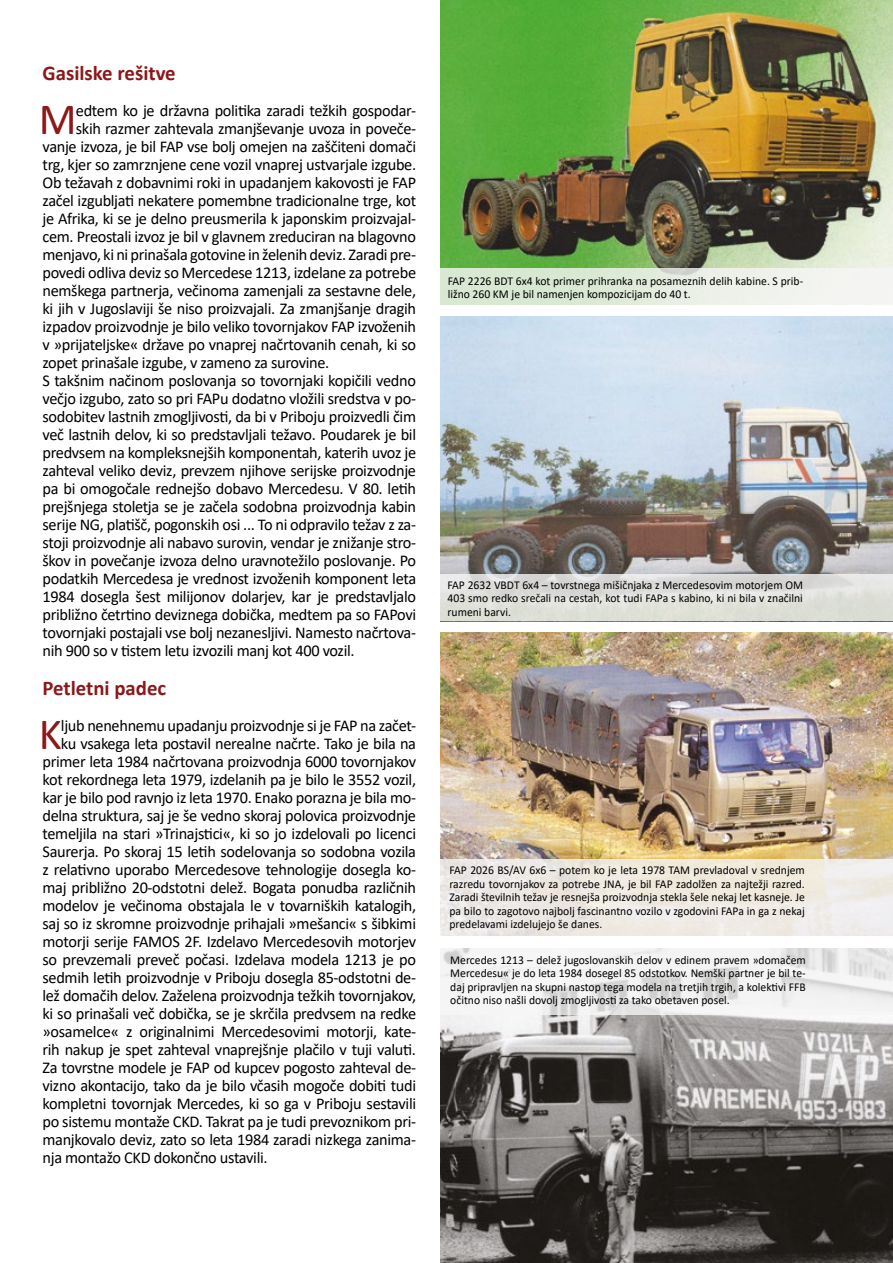
<style>
.page{position:relative;width:893px;height:1263px;background:#fff}
.page>*{position:absolute;margin:0;border:0;box-sizing:border-box;transform-origin:0 0}
.t1{font:44.85px "Calibri";color:#8b181a}
.t2{font:700 21px "Calibri";color:#8b181a}
.t3{font:16.5px "Calibri";letter-spacing:-.02em;color:#000}
.t4{font:12px/13.5px "Calibri";color:#000;text-align:justify}
</style>
<div class="page">
<img style="left:440px;top:0;width:453px;height:268px">
<img style="left:440px;top:317px;width:453px;height:258px">
<img style="left:441px;top:632px;width:452px;height:227px">
<img style="left:440px;top:1015px;width:453px;height:248px">
<div style="left:440px;top:268px;width:453px;height:37px;background:linear-gradient(to right,#d2e5cb,#f8f6f5)"></div>
<svg style="left:440px;top:575px;width:453px;height:46px;background:#ddded9"></svg>
<div style="left:440px;top:859px;width:453px;height:77px;background:linear-gradient(to right,#ece7e2,#f1ede5)"></div>
<svg style="left:440px;top:948px;width:453px;height:67px;fill:#f3f3f3"></svg>
<p class="t2" style="left:43px;top:58px;width:135px">Gasilske rešitve</p>
<h1 class="t1" style="left:39px;top:88px;width:39px">M</h1>
<p class="t3" style="left:76px;top:99px;width:342px">edtem ko je državna politika zaradi težkih gospodar-</p>
<p class="t3" style="left:76px;top:117px;width:342px">skih razmer zahtevala zmanjševanje uvoza in poveče-</p>
<p class="t3" style="left:43px;top:135px;width:375px">vanje izvoza, je bil FAP vse bolj omejen na zaščiteni domači</p>
<p class="t3" style="left:43px;top:153px;width:375px">trg, kjer so zamrznjene cene vozil vnaprej ustvarjale izgube.</p>
<p class="t3" style="left:43px;top:171px;width:375px">Ob težavah z dobavnimi roki in upadanjem kakovosti je FAP</p>
<p class="t3" style="left:43px;top:189px;width:375px">začel izgubljati nekatere pomembne tradicionalne trge, kot</p>
<p class="t3" style="left:43px;top:207px;width:375px">je Afrika, ki se je delno preusmerila k japonskim proizvajal-</p>
<p class="t3" style="left:43px;top:225px;width:375px">cem. Preostali izvoz je bil v glavnem zreduciran na blagovno</p>
<p class="t3" style="left:43px;top:243px;width:375px">menjavo, ki ni prinašala gotovine in želenih deviz. Zaradi pre-</p>
<p class="t3" style="left:43px;top:261px;width:375px">povedi odliva deviz so Mercedese 1213, izdelane za potrebe</p>
<p class="t3" style="left:43px;top:279px;width:375px">nemškega partnerja, večinoma zamenjali za sestavne dele,</p>
<p class="t3" style="left:43px;top:297px;width:375px">ki jih v Jugoslaviji še niso proizvajali. Za zmanjšanje dragih</p>
<p class="t3" style="left:43px;top:315px;width:375px">izpadov proizvodnje je bilo veliko tovornjakov FAP izvoženih</p>
<p class="t3" style="left:43px;top:333px;width:375px">v »prijateljske« države po vnaprej načrtovanih cenah, ki so</p>
<p class="t3" style="left:43px;top:351px;width:288px">zopet prinašale izgube, v zameno za surovine.</p>
<p class="t3" style="left:43px;top:369px;width:375px">S takšnim načinom poslovanja so tovornjaki kopičili vedno</p>
<p class="t3" style="left:43px;top:387px;width:375px">večjo izgubo, zato so pri FAPu dodatno vložili sredstva v po-</p>
<p class="t3" style="left:43px;top:405px;width:375px">sodobitev lastnih zmogljivosti, da bi v Priboju proizvedli čim</p>
<p class="t3" style="left:43px;top:423px;width:375px">več lastnih delov, ki so predstavljali težavo. Poudarek je bil</p>
<p class="t3" style="left:43px;top:441px;width:375px">predvsem na kompleksnejših komponentah, katerih uvoz je</p>
<p class="t3" style="left:43px;top:459px;width:375px">zahteval veliko deviz, prevzem njihove serijske proizvodnje</p>
<p class="t3" style="left:43px;top:477px;width:375px">pa bi omogočale rednejšo dobavo Mercedesu. V 80. letih</p>
<p class="t3" style="left:43px;top:495px;width:375px">prejšnjega stoletja se je začela sodobna proizvodnja kabin</p>
<p class="t3" style="left:43px;top:513px;width:375px">serije NG, platišč, pogonskih osi ... To ni odpravilo težav z za-</p>
<p class="t3" style="left:43px;top:531px;width:375px">stoji proizvodnje ali nabavo surovin, vendar je znižanje stro-</p>
<p class="t3" style="left:43px;top:549px;width:375px">škov in povečanje izvoza delno uravnotežilo poslovanje. Po</p>
<p class="t3" style="left:43px;top:567px;width:375px">podatkih Mercedesa je vrednost izvoženih komponent leta</p>
<p class="t3" style="left:43px;top:585px;width:375px">1984 dosegla šest milijonov dolarjev, kar je predstavljalo</p>
<p class="t3" style="left:43px;top:603px;width:375px">približno četrtino deviznega dobička, medtem pa so FAPovi</p>
<p class="t3" style="left:43px;top:621px;width:375px">tovornjaki postajali vse bolj nezanesljivi. Namesto načrtova-</p>
<p class="t3" style="left:43px;top:639px;width:314px">nih 900 so v tistem letu izvozili manj kot 400 vozil.</p>
<p class="t2" style="left:43px;top:673px;width:125px">Petletni padec</p>
<h1 class="t1" style="left:39px;top:703px;width:25px">K</h1>
<p class="t3" style="left:61px;top:714px;width:357px">ljub nenehnemu upadanju proizvodnje si je FAP na začet-</p>
<p class="t3" style="left:61px;top:732px;width:357px">ku vsakega leta postavil nerealne načrte. Tako je bila na</p>
<p class="t3" style="left:43px;top:750px;width:375px">primer leta 1984 načrtovana proizvodnja 6000 tovornjakov</p>
<p class="t3" style="left:43px;top:768px;width:375px">kot rekordnega leta 1979, izdelanih pa je bilo le 3552 vozil,</p>
<p class="t3" style="left:43px;top:786px;width:375px">kar je bilo pod ravnjo iz leta 1970. Enako porazna je bila mo-</p>
<p class="t3" style="left:43px;top:804px;width:375px">delna struktura, saj je še vedno skoraj polovica proizvodnje</p>
<p class="t3" style="left:43px;top:822px;width:375px">temeljila na stari »Trinajstici«, ki so jo izdelovali po licenci</p>
<p class="t3" style="left:43px;top:840px;width:375px">Saurerja. Po skoraj 15 letih sodelovanja so sodobna vozila</p>
<p class="t3" style="left:43px;top:858px;width:375px">z relativno uporabo Mercedesove tehnologije dosegla ko-</p>
<p class="t3" style="left:43px;top:876px;width:375px">maj približno 20-odstotni delež. Bogata ponudba različnih</p>
<p class="t3" style="left:43px;top:894px;width:375px">modelov je večinoma obstajala le v tovarniških katalogih,</p>
<p class="t3" style="left:43px;top:912px;width:375px">saj so iz skromne proizvodnje prihajali »mešanci« s šibkimi</p>
<p class="t3" style="left:43px;top:930px;width:375px">motorji serije FAMOS 2F. Izdelavo Mercedesovih motorjev</p>
<p class="t3" style="left:43px;top:948px;width:375px">so prevzemali preveč počasi. Izdelava modela 1213 je po</p>
<p class="t3" style="left:43px;top:966px;width:375px">sedmih letih proizvodnje v Priboju dosegla 85-odstotni de-</p>
<p class="t3" style="left:43px;top:984px;width:375px">lež domačih delov. Zaželena proizvodnja težkih tovornjakov,</p>
<p class="t3" style="left:43px;top:1002px;width:375px">ki so prinašali več dobička, se je skrčila predvsem na redke</p>
<p class="t3" style="left:43px;top:1020px;width:375px">»osamelce« z originalnimi Mercedesovimi motorji, kate-</p>
<p class="t3" style="left:43px;top:1038px;width:375px">rih nakup je spet zahteval vnaprejšnje plačilo v tuji valuti.</p>
<p class="t3" style="left:43px;top:1056px;width:375px">Za tovrstne modele je FAP od kupcev pogosto zahteval de-</p>
<p class="t3" style="left:43px;top:1074px;width:375px">vizno akontacijo, tako da je bilo včasih mogoče dobiti tudi</p>
<p class="t3" style="left:43px;top:1092px;width:375px">kompletni tovornjak Mercedes, ki so ga v Priboju sestavili</p>
<p class="t3" style="left:43px;top:1110px;width:375px">po sistemu montaže CKD. Takrat pa je tudi prevoznikom pri-</p>
<p class="t3" style="left:43px;top:1128px;width:375px">manjkovalo deviz, zato so leta 1984 zaradi nizkega zanima-</p>
<p class="t3" style="left:43px;top:1146px;width:227px">nja montažo CKD dokončno ustavili.</p>
<p class="t4" style="left:448px;top:274px;width:357px">FAP 2226 BDT 6x4 kot primer prihranka na posameznih delih kabine. S prib&shy;ližno 260 KM je bil namenjen kompozicijam do 40 t.</p>
<p class="t4" style="left:448px;top:578px;width:357px">FAP 2632 VBDT 6x4 – tovrstnega mišičnjaka z Mercedesovim motorjem OM 403 smo redko srečali na cestah, kot tudi FAPa s kabino, ki ni bila v značilni rumeni barvi.</p>
<p class="t4" style="left:449px;top:863px;width:357px">FAP 2026 BS/AV 6x6 – potem ko je leta 1978 TAM prevladoval v srednjem razredu tovornjakov za potrebe JNA, je bil FAP zadolžen za najtežji razred.<br>Zaradi številnih težav je resnejša proizvodnja stekla šele nekaj let kasneje. Je pa bilo to zagotovo najbolj fascinantno vozilo v zgodovini FAPa in ga z nekaj predelavami izdelujejo še danes.</p>
<p class="t4" style="left:450px;top:952px;width:357px">Mercedes 1213 – delež jugoslovanskih delov v edinem pravem »domačem Mercedesu« je do leta 1984 dosegel 85 odstotkov. Nemški partner je bil te&shy;daj pripravljen na skupni nastop tega modela na tretjih trgih, a kolektivi FFB očitno niso našli dovolj zmogljivosti za tako obetaven posel.</p>
</div>
